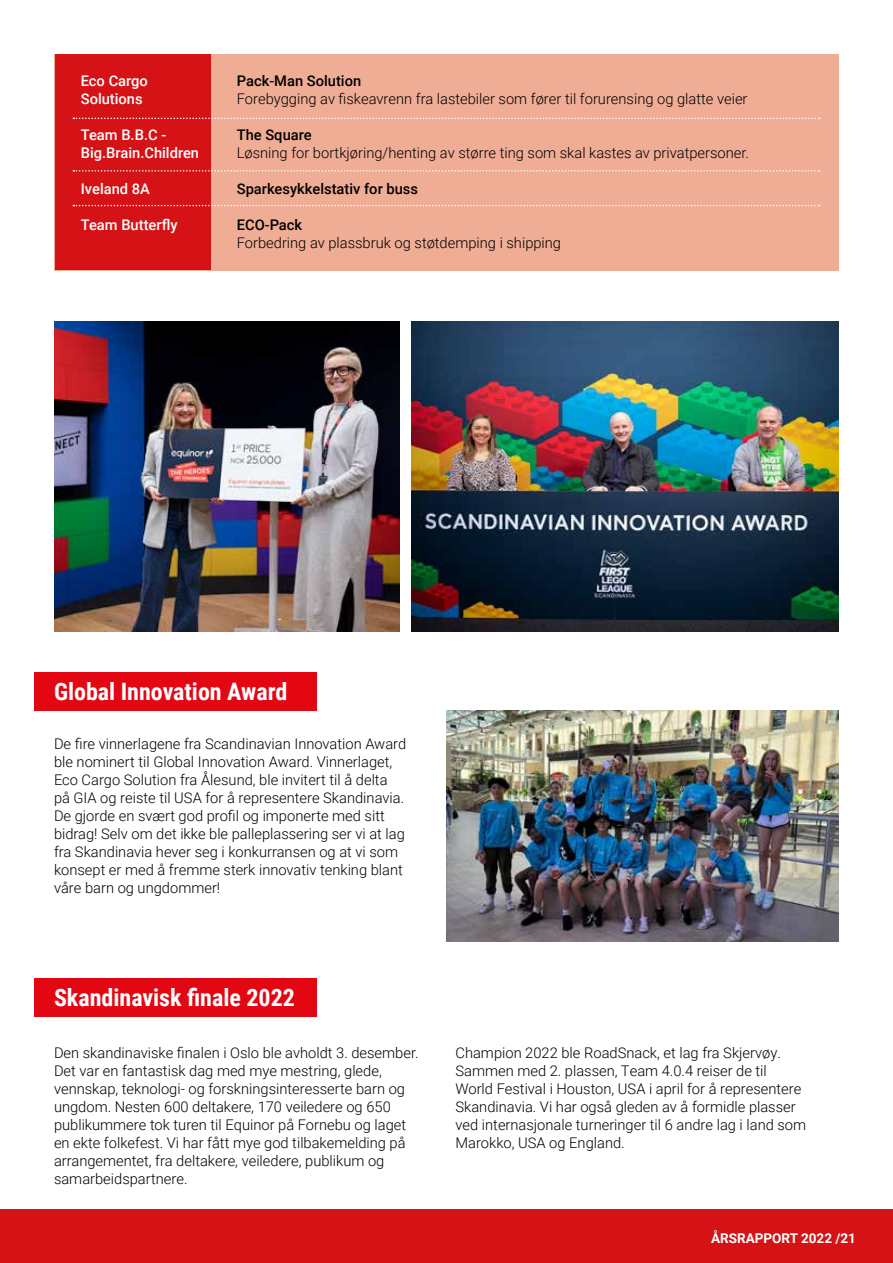
<style>
.page{position:relative;width:893px;height:1263px;background:#fff}
.page>*{position:absolute;margin:0;border:0;box-sizing:border-box;transform-origin:0 0}
.t1{font:700 24px "Roboto Condensed";color:#fff}
.t2{font:300 14.7px/18px "Roboto";color:#000}
.t3{font:500 14.7px "Roboto";color:#fff}
.t4{font:500 14.7px "Roboto";color:#000}
.t5{font:700 13.5px "Roboto";color:#fff}
</style>
<div class="page">
<div style="left:0;top:1210px;width:893px;height:53px;background:#d51317"></div>
<div style="left:54px;top:54px;width:784px;height:216px;background:#efad95"></div>
<img style="left:411px;top:322px;width:427px;height:309px">
<img style="left:446px;top:710px;width:392px;height:231px">
<img style="left:54px;top:322px;width:346px;height:309px">
<div style="left:55px;top:55px;width:155px;height:215px;background:#d51317"></div>
<svg style="left:73px;top:118px;width:747px;height:1px"></svg>
<svg style="left:73px;top:170px;width:747px;height:2px"></svg>
<svg style="left:73px;top:205px;width:747px;height:1px"></svg>
<div style="left:34px;top:672px;width:283px;height:38px;background:#e30613"></div>
<div style="left:34px;top:978px;width:283px;height:38px;background:#e30613"></div>
<p class="t3" style="left:81px;top:70px;width:69px">Eco Cargo</p>
<p class="t4" style="left:237px;top:70px;width:126px">Pack-Man Solution</p>
<p class="t3" style="left:81px;top:88px;width:63px">Solutions</p>
<p class="t2" style="left:237px;top:89px;width:512px">Forebygging av fiskeavrenn fra lastebiler som fører til forurensing og glatte veier</p>
<p class="t3" style="left:81px;top:124px;width:87px">Team B.B.C -</p>
<p class="t4" style="left:237px;top:124px;width:76px">The Square</p>
<p class="t3" style="left:81px;top:142px;width:120px">Big.Brain.Children</p>
<p class="t2" style="left:237px;top:143px;width:514px">Løsning for bortkjøring/henting av større ting som skal kastes av privatpersoner.</p>
<p class="t3" style="left:81px;top:178px;width:71px">Iveland 8A</p>
<p class="t4" style="left:237px;top:178px;width:183px">Sparkesykkelstativ for buss</p>
<p class="t3" style="left:81px;top:214px;width:98px">Team Butterfly</p>
<p class="t4" style="left:237px;top:214px;width:67px">ECO-Pack</p>
<p class="t2" style="left:237px;top:233px;width:326px">Forbedring av plassbruk og støtdemping i shipping</p>
<h1 class="t1" style="left:54px;top:675px;width:235px">Global Innovation Award</h1>
<p class="t2" style="left:54px;top:734px;width:354px">De fire vinnerlagene fra Scandinavian Innovation Award ble nominert til Global Innovation Award. Vinnerlaget, Eco Cargo Solution fra Ålesund, ble invitert til å delta på GIA og reiste til USA for å representere Skandinavia.<br>De gjorde en svært god profil og imponerte med sitt bidrag! Selv om det ikke ble palleplassering ser vi at lag fra Skandinavia hever seg i konkurransen og at vi som konsept er med å fremme sterk innovativ tenking blant våre barn og ungdommer!</p>
<h1 class="t1" style="left:54px;top:981px;width:243px">Skandinavisk finale 2022</h1>
<p class="t2" style="left:54px;top:1043px;width:366px">Den skandinaviske finalen i Oslo ble avholdt 3. desember.<br>Det var en fantastisk dag med mye mestring, glede, vennskap, teknologi- og forskningsinteresserte barn og ungdom. Nesten 600 deltakere, 170 veiledere og 650 publikummere tok turen til Equinor på Fornebu og laget en ekte folkefest. Vi har fått mye god tilbakemelding på arrangementet, fra deltakere, veiledere, publikum og samarbeidspartnere.</p>
<p class="t2" style="left:455px;top:1043px;width:352px">Champion 2022 ble RoadSnack, et lag fra Skjervøy.<br>Sammen med 2. plassen, Team 4.0.4 reiser de til World Festival i Houston, USA i april for å representere Skandinavia. Vi har også gleden av å formidle plasser ved internasjonale turneringer til 6 andre lag i land som Marokko, USA og England.</p>
<p class="t5" style="left:711px;top:1229px;width:146px">ÅRSRAPPORT 2022 /21</p>
</div>
